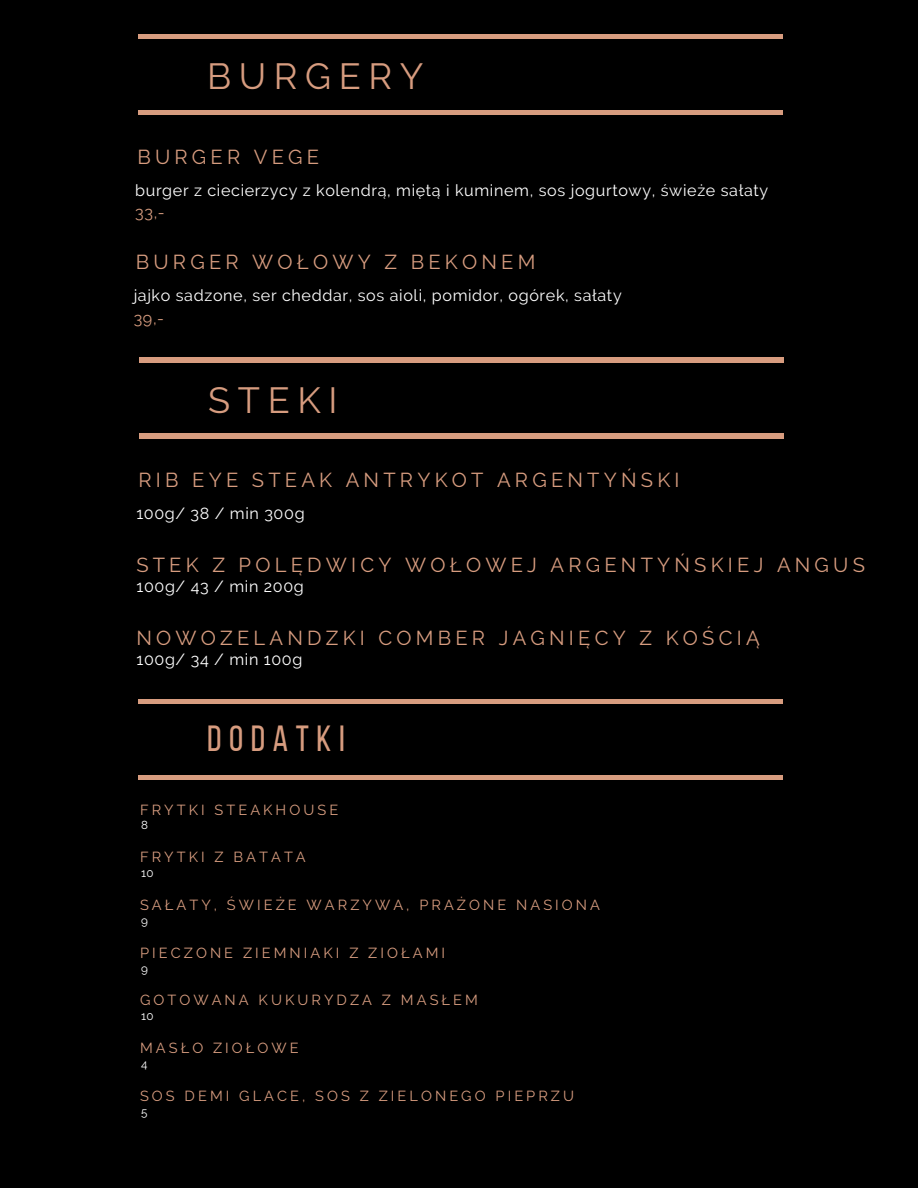
<style>
.page{position:relative;width:918px;height:1188px;background:#000}
.page>*{position:absolute;margin:0;border:0;box-sizing:border-box;transform-origin:0 0}
.t1{font:36.3px "Raleway";letter-spacing:.21em;color:#d79c7f}
.t2{font:36.3px "Bebas Neue";letter-spacing:.21em;color:#d79c7f}
.t3{font:20.1px "Raleway";letter-spacing:.21em;color:#d79c7f}
.t4{font:16.2px "Raleway";letter-spacing:.04em;color:#fff}
.t5{font:16.2px "Raleway";color:#d79c7f}
.t6{font:14.55px "Raleway";letter-spacing:.21em;color:#d79c7f}
.t7{font:11.7px "Raleway";color:#fff}
</style>
<div class="page">
<div style="left:138px;top:34px;width:644px;height:5px;background:#d79c7f"></div>
<div style="left:138px;top:110px;width:644px;height:5px;background:#d79c7f"></div>
<hr style="left:139px;top:358px;width:644px;height:4px;background:#d79c7f">
<hr style="left:139px;top:434px;width:644px;height:4px;background:#d79c7f">
<div style="left:138px;top:699px;width:644px;height:5px;background:#d79c7f"></div>
<div style="left:138px;top:775px;width:644px;height:5px;background:#d79c7f"></div>
<p class="t1" style="left:207px;top:55px;width:218px">BURGERY</p>
<p class="t3" style="left:137px;top:145px;width:183px">BURGER VEGE</p>
<p class="t4" style="left:135px;top:180px;width:635px">burger z ciecierzycy z kolendrą, miętą i kuminem, sos jogurtowy, świeże sałaty</p>
<p class="t5" style="left:135px;top:203px;width:31px">33,-</p>
<p class="t3" style="left:136px;top:250px;width:401px">BURGER WOŁOWY Z BEKONEM</p>
<p class="t4" style="left:134px;top:286px;width:490px">jajko sadzone, ser cheddar, sos aioli, pomidor, ogórek, sałaty</p>
<p class="t5" style="left:134px;top:309px;width:32px">39,-</p>
<p class="t1" style="left:208px;top:379px;width:131px">STEKI</p>
<p class="t3" style="left:139px;top:468px;width:543px">RIB EYE STEAK ANTRYKOT ARGENTYŃSKI</p>
<p class="t4" style="left:136px;top:504px;width:170px">100g/ 38 / min 300g</p>
<p class="t3" style="left:136px;top:553px;width:730px">STEK Z POLĘDWICY WOŁOWEJ ARGENTYŃSKIEJ ANGUS</p>
<p class="t4" style="left:136px;top:577px;width:169px">100g/ 43 / min 200g</p>
<p class="t3" style="left:136px;top:627px;width:625px">NOWOZELANDZKI COMBER JAGNIĘCY Z KOŚCIĄ</p>
<p class="t4" style="left:136px;top:650px;width:167px">100g/ 34 / min 100g</p>
<p class="t2" style="left:207px;top:724px;width:139px">DODATKI</p>
<p class="t6" style="left:140px;top:801px;width:200px">FRYTKI STEAKHOUSE</p>
<p class="t7" style="left:141px;top:818px;width:8px">8</p>
<p class="t6" style="left:140px;top:849px;width:167px">FRYTKI Z BATATA</p>
<p class="t7" style="left:141px;top:866px;width:14px">10</p>
<p class="t6" style="left:140px;top:897px;width:461px">SAŁATY, ŚWIEŻE WARZYWA, PRAŻONE NASIONA</p>
<p class="t7" style="left:141px;top:914px;width:8px">9</p>
<p class="t6" style="left:140px;top:945px;width:307px">PIECZONE ZIEMNIAKI Z ZIOŁAMI</p>
<p class="t7" style="left:141px;top:962px;width:8px">9</p>
<p class="t6" style="left:140px;top:992px;width:339px">GOTOWANA KUKURYDZA Z MASŁEM</p>
<p class="t7" style="left:141px;top:1009px;width:14px">10</p>
<p class="t6" style="left:140px;top:1039px;width:160px">MASŁO ZIOŁOWE</p>
<p class="t7" style="left:141px;top:1057px;width:8px">4</p>
<p class="t6" style="left:140px;top:1087px;width:436px">SOS DEMI GLACE, SOS Z ZIELONEGO PIEPRZU</p>
<p class="t7" style="left:141px;top:1105px;width:8px">5</p>
</div>
